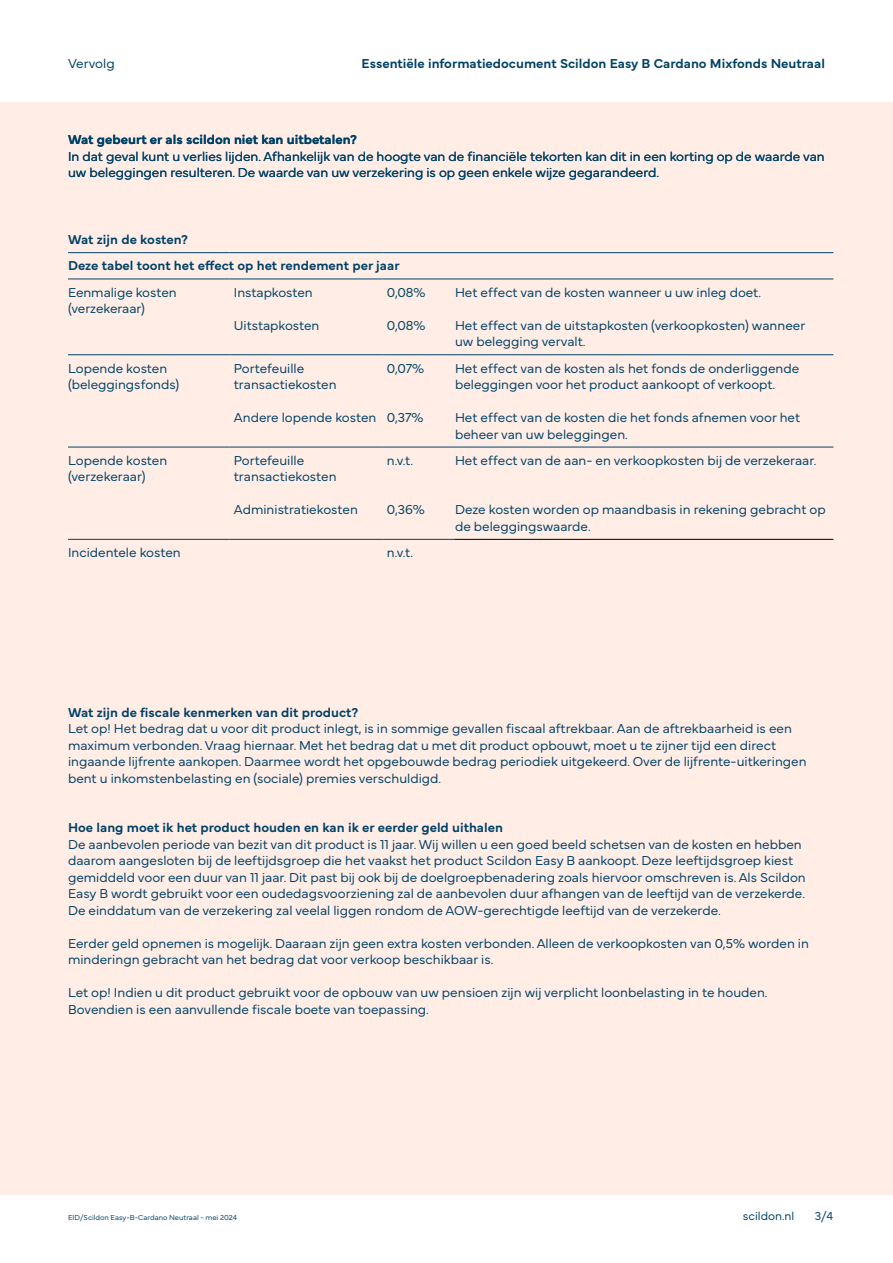
<style>
.page{position:relative;width:893px;height:1263px;background:#fff}
.page>*{position:absolute;margin:0;border:0;box-sizing:border-box;transform-origin:0 0}
.t1{font:300 13.5px/16.5px "Mundial";color:#004266}
.t2{font:600 13.5px/26.2px "Mundial";color:#004266}
.t3{font:300 13.5px/16.5px "Mundial";letter-spacing:-.005em;color:#004464}
.t4{font:300 12px "Mundial";color:#004266}
.t5{font:300 7.5px "Mundial";color:#004266}
</style>
<div class="page">
<div style="left:0;top:102px;width:893px;height:1093px;background:#ffede6"></div>
<hr style="left:68px;top:252px;width:162px;height:1px;background:#004266">
<hr style="left:230px;top:252px;width:153px;height:1px;background:#004266">
<hr style="left:383px;top:252px;width:72px;height:1px;background:#004266">
<hr style="left:455px;top:252px;width:378px;height:1px;background:#004266">
<hr style="left:68px;top:279px;width:162px;height:1px;background:#004266">
<hr style="left:230px;top:279px;width:153px;height:1px;background:#004266">
<hr style="left:383px;top:279px;width:72px;height:1px;background:#004266">
<hr style="left:455px;top:279px;width:378px;height:1px;background:#004266">
<hr style="left:68px;top:354px;width:162px;height:1px;background:#004266">
<hr style="left:230px;top:354px;width:153px;height:1px;background:#004266">
<hr style="left:383px;top:354px;width:72px;height:1px;background:#004266">
<hr style="left:455px;top:354px;width:378px;height:1px;background:#004266">
<hr style="left:68px;top:447px;width:162px;height:1px;background:#004266">
<hr style="left:230px;top:447px;width:153px;height:1px;background:#004266">
<hr style="left:383px;top:447px;width:72px;height:1px;background:#004266">
<hr style="left:455px;top:447px;width:378px;height:1px;background:#004266">
<hr style="left:68px;top:539px;width:162px;height:1px;background:#004266">
<hr style="left:230px;top:539px;width:153px;height:1px;background:#004266">
<hr style="left:383px;top:539px;width:72px;height:1px;background:#004266">
<hr style="left:455px;top:539px;width:378px;height:1px;background:#000">
<p class="t1" style="left:68px;top:54px;width:48px">Vervolg</p>
<p class="t2" style="left:362px;top:49px;width:465px">Essentiële informatiedocument Scildon Easy B Cardano Mixfonds Neutraal</p>
<p class="t2" style="left:68px;top:125px;width:290px">Wat gebeurt er als scildon niet kan uitbetalen?</p>
<p class="t1" style="left:68px;top:147px;width:758px">In dat geval kunt u verlies lijden. Afhankelijk van de hoogte van de financiële tekorten kan dit in een korting op de waarde van uw beleggingen resulteren. De waarde van uw verzekering is op geen enkele wijze gegarandeerd.</p>
<p class="t2" style="left:68px;top:225px;width:333px">Wat zijn de kosten?<br>Deze tabel toont het effect op het rendement per jaar</p>
<p class="t3" style="left:68px;top:283px;width:110px">Eenmalige kosten (verzekeraar)</p>
<p class="t3" style="left:234px;top:283px;width:80px">Instapkosten</p>
<p class="t3" style="left:234px;top:316px;width:87px">Uitstapkosten</p>
<p class="t3" style="left:387px;top:283px;width:40px">0,08%</p>
<p class="t3" style="left:387px;top:316px;width:40px">0,08%</p>
<p class="t1" style="left:68px;top:358px;width:113px">Lopende kosten (beleggingsfonds)</p>
<p class="t1" style="left:234px;top:358px;width:104px">Portefeuille transactiekosten</p>
<p class="t1" style="left:234px;top:408px;width:144px">Andere lopende kosten</p>
<p class="t3" style="left:387px;top:358px;width:39px">0,07%</p>
<p class="t3" style="left:387px;top:408px;width:38px">0,37%</p>
<p class="t1" style="left:68px;top:451px;width:101px">Lopende kosten (verzekeraar)</p>
<p class="t1" style="left:234px;top:451px;width:104px">Portefeuille transactiekosten</p>
<p class="t1" style="left:234px;top:500px;width:125px">Administratiekosten</p>
<p class="t1" style="left:387px;top:451px;width:28px">n.v.t.</p>
<p class="t3" style="left:387px;top:500px;width:39px">0,36%</p>
<p class="t1" style="left:68px;top:543px;width:114px">Incidentele kosten</p>
<p class="t1" style="left:387px;top:543px;width:28px">n.v.t.</p>
<p class="t1" style="left:455px;top:283px;width:308px">Het effect van de kosten wanneer u uw inleg doet.</p>
<p class="t1" style="left:455px;top:316px;width:352px">Het effect van de uitstapkosten (verkoopkosten) wanneer uw belegging vervalt.</p>
<p class="t1" style="left:455px;top:358px;width:346px">Het effect van de kosten als het fonds de onderliggende beleggingen voor het product aankoopt of verkoopt.</p>
<p class="t1" style="left:455px;top:408px;width:347px">Het effect van de kosten die het fonds afnemen voor het beheer van uw beleggingen.</p>
<p class="t1" style="left:455px;top:451px;width:363px">Het effect van de aan- en verkoopkosten bij de verzekeraar.</p>
<p class="t1" style="left:455px;top:500px;width:372px">Deze kosten worden op maandbasis in rekening gebracht op de beleggingswaarde.</p>
<p class="t2" style="left:68px;top:698px;width:292px">Wat zijn de fiscale kenmerken van dit product?</p>
<p class="t1" style="left:68px;top:719px;width:740px">Let op! Het bedrag dat u voor dit product inlegt, is in sommige gevallen fiscaal aftrekbaar. Aan de aftrekbaarheid is een maximum verbonden. Vraag hiernaar. Met het bedrag dat u met dit product opbouwt, moet u te zijner tijd een direct ingaande lijfrente aankopen. Daarmee wordt het opgebouwde bedrag periodiek uitgekeerd. Over de lijfrente-uitkeringen bent u inkomstenbelasting en (sociale) premies verschuldigd.</p>
<p class="t2" style="left:68px;top:813px;width:436px">Hoe lang moet ik het product houden en kan ik er eerder geld uithalen</p>
<p class="t1" style="left:68px;top:835px;width:739px">De aanbevolen periode van bezit van dit product is 11 jaar. Wij willen u een goed beeld schetsen van de kosten en hebben daarom aangesloten bij de leeftijdsgroep die het vaakst het product Scildon Easy B aankoopt. Deze leeftijdsgroep kiest gemiddeld voor een duur van 11 jaar. Dit past bij ook bij de doelgroepbenadering zoals hiervoor omschreven is. Als Scildon Easy B wordt gebruikt voor een oudedagsvoorziening zal de aanbevolen duur afhangen van de leeftijd van de verzekerde.<br>De einddatum van de verzekering zal veelal liggen rondom de AOW-gerechtigde leeftijd van de verzekerde.</p>
<p class="t1" style="left:68px;top:934px;width:742px">Eerder geld opnemen is mogelijk. Daaraan zijn geen extra kosten verbonden. Alleen de verkoopkosten van 0,5% worden in minderingn gebracht van het bedrag dat voor verkoop beschikbaar is.</p>
<p class="t1" style="left:68px;top:983px;width:701px">Let op! Indien u dit product gebruikt voor de opbouw van uw pensioen zijn wij verplicht loonbelasting in te houden.<br>Bovendien is een aanvullende fiscale boete van toepassing.</p>
<p class="t5" style="left:68px;top:1211px;width:170px">EID/Scildon Easy-B-Cardano Neutraal - mei 2024</p>
<p class="t4" style="left:743px;top:1206px;width:53px">scildon.nl</p>
<p class="t4" style="left:815px;top:1206px;width:20px">3/4</p>
</div>
